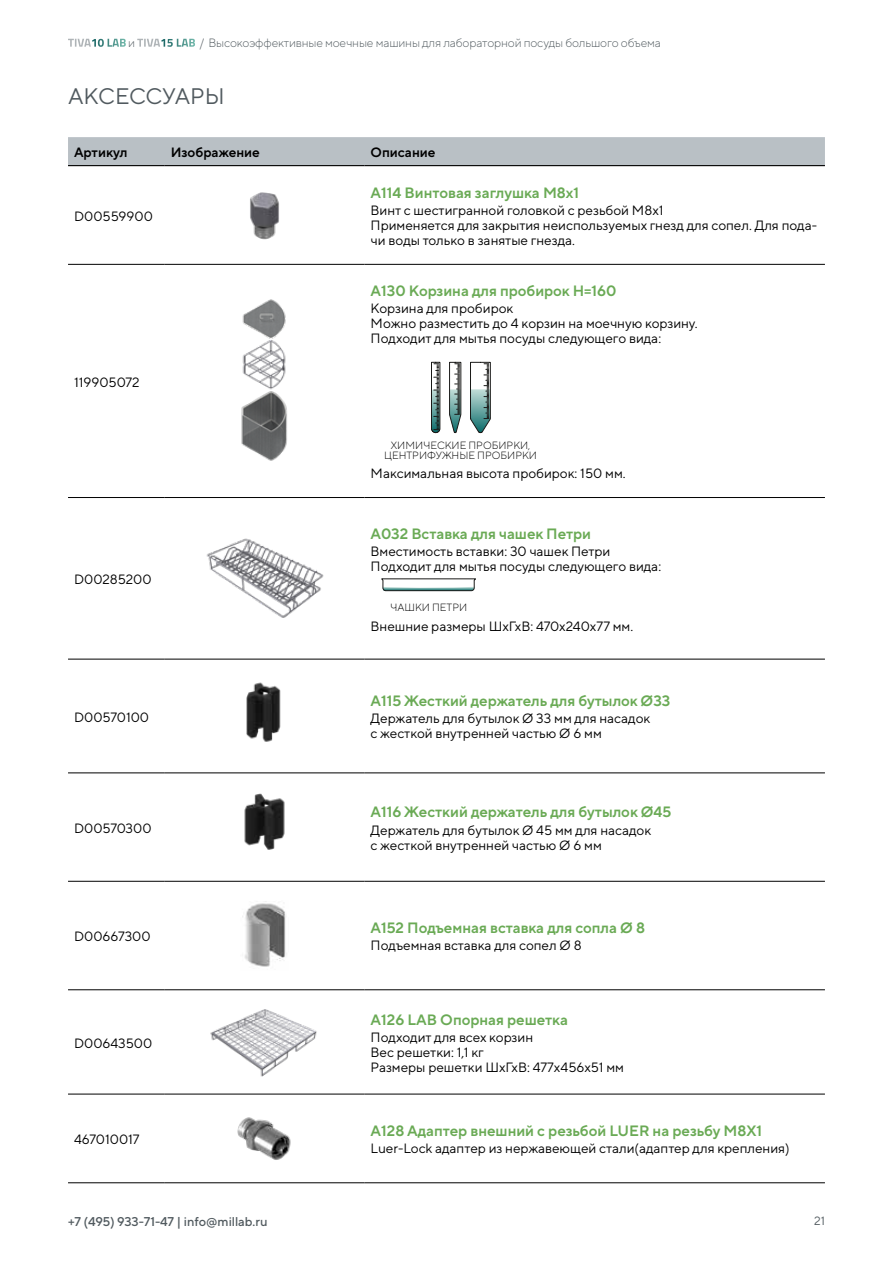
<style>
.page{position:relative;width:893px;height:1263px;background:#fff}
.page>*{position:absolute;margin:0;border:0;box-sizing:border-box;transform-origin:0 0}
.t1{font:22.5px "TT Norms Pro";color:#515a5f}
.t2{font:600 15px "TT Norms Pro";color:#6aaa55}
.t3{font:13.5px/15px "TT Norms Pro";color:#000}
.t4{font:600 13.5px "TT Norms Pro";color:#000}
.t5{font:500 12.75px "TT Norms Pro";color:#515a5f}
.t6{font:300 12px "TT Norms Pro";letter-spacing:-.01em;color:#515a5f}
.t7{font:12px "TT Norms Pro";color:#515a5f}
.t8{font:300 10.5px/10.5px "TT Norms Pro";color:#000;text-align:center}
</style>
<div class="page">
<svg style="left:68px;top:39px;width:58px;height:8px"></svg>
<svg style="left:137px;top:39px;width:58px;height:8px"></svg>
<div style="left:68px;top:137px;width:757px;height:28px;background:#b9c0c5"></div>
<hr style="left:68px;top:165px;width:97px;height:1px;background:#000">
<hr style="left:165px;top:165px;width:200px;height:1px;background:#000">
<hr style="left:365px;top:165px;width:460px;height:1px;background:#000">
<hr style="left:68px;top:264px;width:97px;height:1px;background:#000">
<hr style="left:165px;top:264px;width:200px;height:1px;background:#000">
<hr style="left:365px;top:264px;width:460px;height:1px;background:#000">
<hr style="left:68px;top:497px;width:97px;height:1px;background:#000">
<hr style="left:165px;top:497px;width:200px;height:1px;background:#000">
<hr style="left:365px;top:497px;width:460px;height:1px;background:#000">
<hr style="left:68px;top:659px;width:97px;height:1px;background:#000">
<hr style="left:165px;top:659px;width:200px;height:1px;background:#000">
<hr style="left:365px;top:659px;width:460px;height:1px;background:#000">
<hr style="left:68px;top:773px;width:97px;height:1px;background:#000">
<hr style="left:165px;top:773px;width:200px;height:1px;background:#000">
<hr style="left:365px;top:773px;width:460px;height:1px;background:#000">
<hr style="left:68px;top:881px;width:97px;height:1px;background:#000">
<hr style="left:165px;top:881px;width:200px;height:1px;background:#000">
<hr style="left:365px;top:881px;width:460px;height:1px;background:#000">
<hr style="left:68px;top:989px;width:97px;height:1px;background:#000">
<hr style="left:165px;top:989px;width:200px;height:1px;background:#000">
<hr style="left:365px;top:989px;width:460px;height:1px;background:#000">
<hr style="left:68px;top:1094px;width:97px;height:1px;background:#000">
<hr style="left:165px;top:1094px;width:200px;height:1px;background:#000">
<hr style="left:365px;top:1094px;width:460px;height:1px;background:#000">
<hr style="left:68px;top:1182px;width:97px;height:1px;background:#000">
<hr style="left:165px;top:1182px;width:200px;height:1px;background:#000">
<hr style="left:365px;top:1182px;width:460px;height:1px;background:#000">
<img style="left:250px;top:192px;width:29px;height:48px">
<img style="left:241px;top:299px;width:46px;height:162px">
<svg style="left:470px;top:362px;width:21px;height:72px"></svg>
<svg style="left:449px;top:362px;width:12px;height:72px"></svg>
<svg style="left:431px;top:362px;width:9px;height:71px"></svg>
<img style="left:206px;top:538px;width:118px;height:80px">
<svg style="left:381px;top:578px;width:95px;height:14px"></svg>
<img style="left:246px;top:682px;width:35px;height:60px">
<img style="left:244px;top:793px;width:41px;height:57px">
<img style="left:242px;top:901px;width:44px;height:66px">
<img style="left:210px;top:1009px;width:107px;height:68px">
<img style="left:237px;top:1117px;width:54px;height:43px">
<p class="t6" style="left:128px;top:34px;width:8px">и</p>
<p class="t6" style="left:200px;top:34px;width:463px">/ Высокоэффективные моечные машины для лабораторной посуды большого объема</p>
<h1 class="t1" style="left:68px;top:80px;width:158px">АКСЕССУАРЫ</h1>
<p class="t4" style="left:74px;top:142px;width:55px">Артикул</p>
<p class="t4" style="left:171px;top:142px;width:91px">Изображение</p>
<p class="t4" style="left:371px;top:142px;width:66px">Описание</p>
<p class="t3" style="left:74px;top:208px;width:80px">D00559900</p>
<p class="t3" style="left:74px;top:373px;width:67px">119905072</p>
<p class="t3" style="left:74px;top:571px;width:79px">D00285200</p>
<p class="t3" style="left:74px;top:708px;width:77px">D00570100</p>
<p class="t3" style="left:74px;top:819px;width:79px">D00570300</p>
<p class="t3" style="left:74px;top:928px;width:78px">D00667300</p>
<p class="t3" style="left:74px;top:1034px;width:80px">D00643500</p>
<p class="t3" style="left:74px;top:1131px;width:67px">467010017</p>
<p class="t2" style="left:371px;top:182px;width:210px">A114 Винтовая заглушка М8х1</p>
<p class="t3" style="left:371px;top:202px;width:448px">Винт с шестигранной головкой с резьбой М8х1<br>Применяется для закрытия неиспользуемых гнезд для сопел. Для пода&shy;чи воды только в занятые гнезда.</p>
<p class="t2" style="left:371px;top:280px;width:247px">A130 Корзина для пробирок H=160</p>
<p class="t3" style="left:371px;top:300px;width:328px">Корзина для пробирок<br>Можно разместить до 4 корзин на моечную корзину.<br>Подходит для мытья посуды следующего вида:</p>
<p class="t8" style="left:384px;top:439px;width:154px">ХИМИЧЕСКИЕ ПРОБИРКИ,<br>ЦЕНТРИФУЖНЫЕ ПРОБИРКИ</p>
<p class="t3" style="left:371px;top:465px;width:256px">Максимальная высота пробирок: 150 мм.</p>
<p class="t2" style="left:371px;top:522px;width:222px">A032 Вставка для чашек Петри</p>
<p class="t3" style="left:371px;top:542px;width:292px">Вместимость вставки: 30 чашек Петри<br>Подходит для мытья посуды следующего вида:</p>
<p class="t8" style="left:390px;top:601px;width:79px">ЧАШКИ ПЕТРИ</p>
<p class="t3" style="left:371px;top:617px;width:264px">Внешние размеры ШхГхВ: 470х240х77 мм.</p>
<p class="t2" style="left:371px;top:690px;width:301px">A115 Жесткий держатель для бутылок Ø33</p>
<p class="t3" style="left:371px;top:710px;width:281px">Держатель для бутылок Ø 33 мм для насадок с жесткой внутренней частью Ø 6 мм</p>
<p class="t2" style="left:371px;top:801px;width:302px">A116 Жесткий держатель для бутылок Ø45</p>
<p class="t3" style="left:371px;top:821px;width:282px">Держатель для бутылок Ø 45 мм для насадок с жесткой внутренней частью Ø 6 мм</p>
<p class="t2" style="left:371px;top:917px;width:276px">A152 Подъемная вставка для сопла Ø 8</p>
<p class="t3" style="left:371px;top:937px;width:213px">Подъемная вставка для сопел Ø 8</p>
<p class="t2" style="left:371px;top:1008px;width:199px">A126 LAB Опорная решетка</p>
<p class="t3" style="left:371px;top:1028px;width:255px">Подходит для всех корзин<br>Вес решетки: 1,1 кг<br>Размеры решетки ШхГхВ: 477х456х51 мм</p>
<p class="t2" style="left:371px;top:1120px;width:393px">A128 Адаптер внешний с резьбой LUER на резьбу M8X1</p>
<p class="t3" style="left:371px;top:1140px;width:420px">Luer-Lock адаптер из нержавеющей стали(адаптер для крепления)</p>
<p class="t5" style="left:68px;top:1212px;width:201px">+7 (495) 933-71-47 | info@millab.ru</p>
<p class="t7" style="left:814px;top:1212px;width:12px">21</p>
</div>
